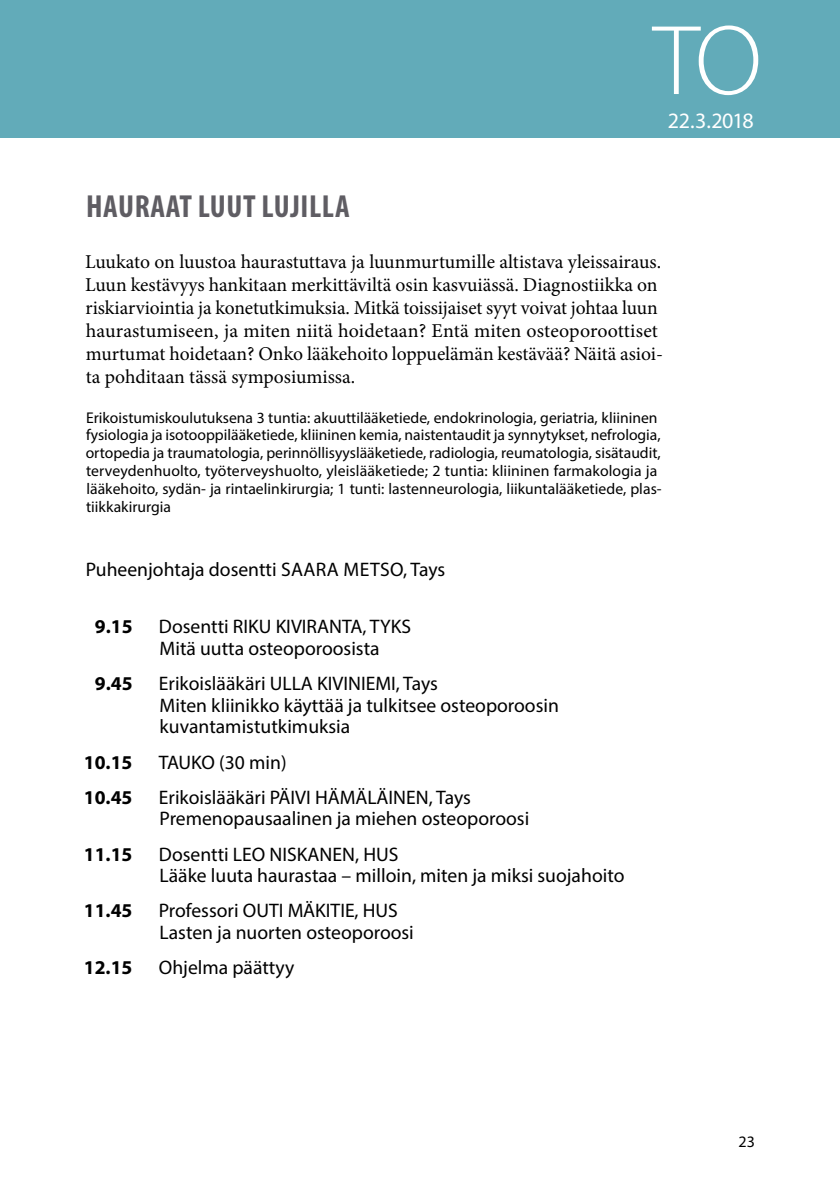
<style>
.page{position:relative;width:840px;height:1191px;background:#fff}
.page>*{position:absolute;margin:0;border:0;box-sizing:border-box;transform-origin:0 0}
.t1{font:300 100px "Myriad Pro";color:#fff}
.t2{font:700 condensed 32px "Myriad Pro";letter-spacing:.02em;color:#5f5d63}
.t3{font:22px "Myriad Pro";letter-spacing:-.03em;color:#fff}
.t4{font:19.6px/21.6px "Myriad Pro";color:#000}
.t5{font:19.6px/23px "Minion Pro";color:#000}
.t6{font:700 19.6px "Myriad Pro";color:#000}
.t7{font:16px "Myriad Pro";color:#000}
.t8{font:15.6px/17.8px "Myriad Pro";color:#000}
</style>
<div class="page">
<div style="left:0;top:0;width:839px;height:138px;background:#62abb9"></div>
<h1 class="t1" style="left:652px;top:0;width:110px">TO</h1>
<h3 class="t3" style="left:667px;top:107px;width:87px">22.3.2018</h3>
<h2 class="t2" style="left:86px;top:186px;width:265px">HAURAAT LUUT LUJILLA</h2>
<p class="t5" style="left:85px;top:250px;width:579px">Luukato on luustoa haurastuttava ja luunmurtumille altistava yleissairaus.<br>Luun kestävyys hankitaan merkittäviltä osin kasvuiässä. Diagnostiikka on riskiarviointia ja konetutkimuksia. Mitkä toissijaiset syyt voivat johtaa luun haurastumiseen, ja miten niitä hoidetaan? Entä miten osteoporoottiset murtumat hoidetaan? Onko lääkehoito loppuelämän kestävää? Näitä asioi&shy;ta pohditaan tässä symposiumissa.</p>
<p class="t8" style="left:86px;top:408px;width:577px">Erikoistumiskoulutuksena 3 tuntia: akuuttilääketiede, endokrinologia, geriatria, kliininen fysiologia ja isotooppilääketiede, kliininen kemia, naistentaudit ja synnytykset, nefrologia, ortopedia ja traumatologia, perinnöllisyyslääketiede, radiologia, reumatologia, sisätaudit, terveydenhuolto, työterveyshuolto, yleislääketiede; 2 tuntia: kliininen farmakologia ja lääkehoito, sydän- ja rintaelinkirurgia; 1 tunti: lastenneurologia, liikuntalääketiede, plas&shy;tiikkakirurgia</p>
<p class="t4" style="left:86px;top:559px;width:361px">Puheenjohtaja dosentti SAARA METSO, Tays</p>
<p class="t6" style="left:95px;top:614px;width:39px">9.15</p>
<p class="t4" style="left:159px;top:615px;width:253px">Dosentti RIKU KIVIRANTA, TYKS<br>Mitä uutta osteoporoosista</p>
<p class="t6" style="left:95px;top:670px;width:39px">9.45</p>
<p class="t4" style="left:159px;top:672px;width:401px">Erikoislääkäri ULLA KIVINIEMI, Tays<br>Miten kliinikko käyttää ja tulkitsee osteoporoosin kuvantamistutkimuksia</p>
<p class="t6" style="left:84px;top:749px;width:50px">10.15</p>
<p class="t4" style="left:159px;top:751px;width:129px">TAUKO (30 min)</p>
<p class="t6" style="left:84px;top:784px;width:50px">10.45</p>
<p class="t4" style="left:159px;top:786px;width:371px">Erikoislääkäri PÄIVI HÄMÄLÄINEN, Tays<br>Premenopausaalinen ja miehen osteoporoosi</p>
<p class="t6" style="left:84px;top:841px;width:50px">11.15</p>
<p class="t4" style="left:159px;top:843px;width:467px">Dosentti LEO NISKANEN, HUS<br>Lääke luuta haurastaa – milloin, miten ja miksi suojahoito</p>
<p class="t6" style="left:84px;top:898px;width:50px">11.45</p>
<p class="t4" style="left:159px;top:899px;width:256px">Professori OUTI MÄKITIE, HUS<br>Lasten ja nuorten osteoporoosi</p>
<p class="t6" style="left:84px;top:954px;width:50px">12.15</p>
<p class="t4" style="left:159px;top:956px;width:137px">Ohjelma päättyy</p>
<p class="t7" style="left:738px;top:1132px;width:18px">23</p>
</div>
